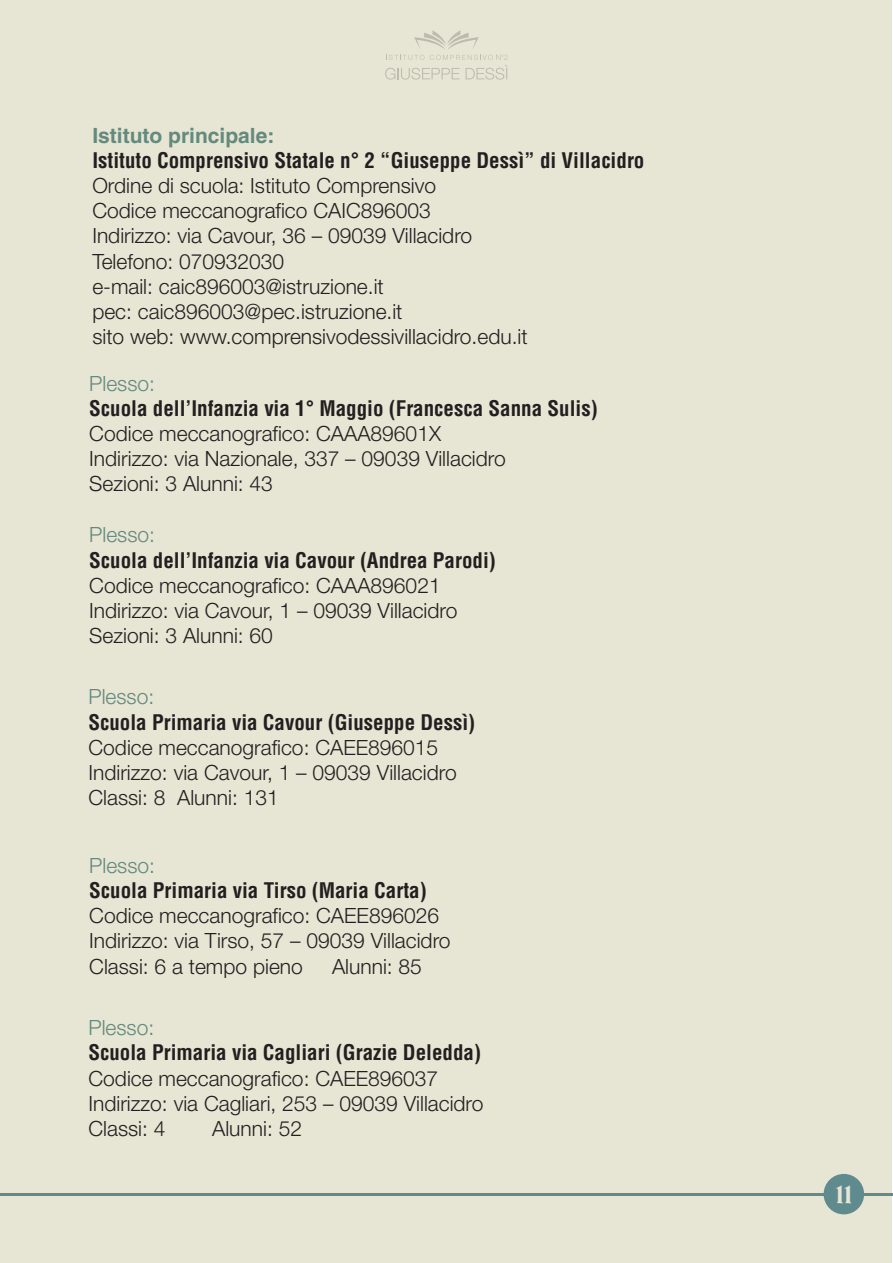
<style>
.page{position:relative;width:893px;height:1263px;background:#fff}
.page>*{position:absolute;margin:0;border:0;box-sizing:border-box;transform-origin:0 0}
.t1{font:700 24px "Juana Alt Semi";color:#e7e5d4}
.t2{font:300 21px/25.2px "Helvetica Neue";color:#231f20}
.t3{font:700 condensed 21px "Helvetica";color:#231f20}
.t4{font:300 21px "Helvetica Neue";color:#64897d}
.t5{font:700 21px "Helvetica";color:#64897d}
</style>
<div class="page">
<div style="left:0;top:0;width:891px;height:1263px;background:#e7e5d4"></div>
<hr style="left:0;top:1193px;width:893px;height:2px;background:#5f8b8f">
<div style="left:824px;top:1174px;width:40px;height:40px;background:#5f8b8f;border-radius:50%"></div>
<svg style="left:414px;top:30px;width:65px;height:19px"></svg>
<svg style="left:385px;top:55px;width:123px;height:25px"></svg>
<p class="t5" style="left:92px;top:122px;width:184px">Istituto principale:</p>
<p class="t3" style="left:92px;top:147px;width:554px">Istituto Comprensivo Statale n° 2 “Giuseppe Dessì” di Villacidro</p>
<p class="t2" style="left:92px;top:172px;width:437px">Ordine di scuola: Istituto Comprensivo<br>Codice meccanografico CAIC896003<br>Indirizzo: via Cavour, 36 – 09039 Villacidro Telefono: 070932030<br>e-mail: caic896003@istruzione.it<br>pec: caic896003@pec.istruzione.it<br>sito web: www.comprensivodessivillacidro.edu.it</p>
<p class="t4" style="left:89px;top:370px;width:67px">Plesso:</p>
<p class="t3" style="left:89px;top:395px;width:510px">Scuola dell’Infanzia via 1° Maggio (Francesca Sanna Sulis)</p>
<p class="t2" style="left:89px;top:420px;width:418px">Codice meccanografico: CAAA89601X<br>Indirizzo: via Nazionale, 337 – 09039 Villacidro<br>Sezioni: 3 Alunni: 43</p>
<p class="t4" style="left:89px;top:522px;width:67px">Plesso:</p>
<p class="t3" style="left:89px;top:547px;width:408px">Scuola dell’Infanzia via Cavour (Andrea Parodi)</p>
<p class="t2" style="left:89px;top:572px;width:370px">Codice meccanografico: CAAA896021<br>Indirizzo: via Cavour, 1 – 09039 Villacidro<br>Sezioni: 3 Alunni: 60</p>
<p class="t4" style="left:88px;top:684px;width:67px">Plesso:</p>
<p class="t3" style="left:88px;top:709px;width:388px">Scuola Primaria via Cavour (Giuseppe Dessì)</p>
<p class="t2" style="left:88px;top:734px;width:370px">Codice meccanografico: CAEE896015<br>Indirizzo: via Cavour, 1 – 09039 Villacidro<br>Classi: 8 Alunni: 131</p>
<p class="t4" style="left:89px;top:852px;width:67px">Plesso:</p>
<p class="t3" style="left:89px;top:877px;width:339px">Scuola Primaria via Tirso (Maria Carta)</p>
<p class="t2" style="left:89px;top:903px;width:363px">Codice meccanografico: CAEE896026<br>Indirizzo: via Tirso, 57 – 09039 Villacidro<br>Classi: 6 a tempo pieno</p>
<p class="t2" style="left:332px;top:953px;width:91px">Alunni: 85</p>
<p class="t4" style="left:88px;top:1015px;width:67px">Plesso:</p>
<p class="t3" style="left:88px;top:1039px;width:394px">Scuola Primaria via Cagliari (Grazie Deledda)</p>
<p class="t2" style="left:88px;top:1065px;width:397px">Codice meccanografico: CAEE896037<br>Indirizzo: via Cagliari, 253 – 09039 Villacidro<br>Classi: 4</p>
<p class="t2" style="left:212px;top:1115px;width:91px">Alunni: 52</p>
<p class="t1" style="left:835px;top:1179px;width:18px">11</p>
</div>
